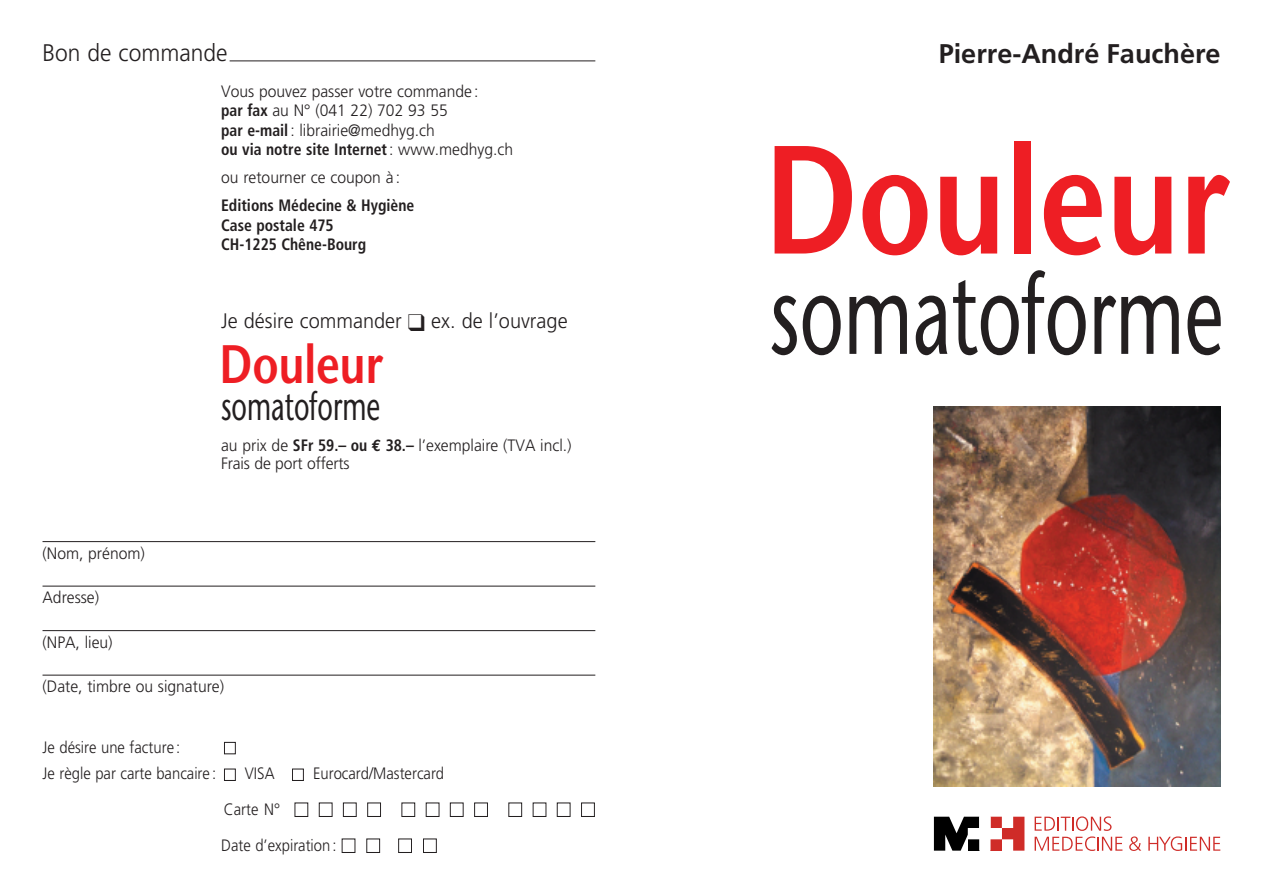
<style>
.page{position:relative;width:1263px;height:893px;background:#fff}
.page>*{position:absolute;margin:0;border:0;box-sizing:border-box;transform-origin:0 0}
.t1{font:600 153.6px "Stone Sans";color:#ee1e24;scale:.81 1}
.t2{font:113.85px "Stone Sans";color:#231f20;scale:.68 1}
.t3{font:600 54px "Stone Sans";color:#ee1e24;scale:.81 1}
.t4{font:39.9px "Stone Sans";color:#231f20;scale:.68 1}
.t5{font:700 27px "Frutiger";color:#231f20}
.t6{font:300 24px "Frutiger";color:#231f20;scale:.95 1}
.t7{font:300 21px "Frutiger";color:#231f20;scale:.95 1}
.t8{font:300 16.5px/19.5px "Frutiger";color:#231f20;scale:.95 1}
.t9{font:300 16.5px/36px "Frutiger";color:#231f20;scale:.9 1}
.t10{font:700 condensed 16.5px/19.5px "Frutiger";color:#231f20;scale:.95 1}
.t11{font:16.5px "Zapf Dingbats ITC";color:#fff;scale:.95 1}
.s1{font-weight:700;font-stretch:condensed}
.s2{font-family:"Euro Mono";font-weight:700}
.s3{color:#fff}
</style>
<div class="page">
<hr style="left:230px;top:61px;width:365px;height:1px;background:#231f20">
<hr style="left:43px;top:541px;width:552px;height:1px;background:#231f20">
<hr style="left:43px;top:586px;width:552px;height:1px;background:#231f20">
<hr style="left:43px;top:630px;width:552px;height:1px;background:#231f20">
<hr style="left:43px;top:675px;width:552px;height:1px;background:#231f20">
<img style="left:934px;top:407px;width:287px;height:379px">
<svg style="left:1035px;top:816px;width:87px;height:35px"></svg>
<svg style="left:1129px;top:836px;width:12px;height:15px"></svg>
<svg style="left:1148px;top:836px;width:72px;height:15px"></svg>
<svg style="left:934px;top:817px;width:90px;height:34px"></svg>
<h3 class="t6" style="left:43px;top:43px;width:196px">Bon de commande</h3>
<p class="t8" style="left:221px;top:82px;width:309px">Vous pouvez passer votre commande :<br><span class="s1">par fax</span> au N° (041 22) 702 93 55<br><span class="s1">par e-mail</span>: librairie@medhyg.ch<br><span class="s1">ou via notre site Internet</span>: www.medhyg.ch</p>
<p class="t8" style="left:221px;top:169px;width:190px">ou retourner ce coupon à :</p>
<p class="t10" style="left:221px;top:197px;width:205px">Editions Médecine &amp; Hygiène<br>Case postale 475<br>CH-1225 Chêne-Bourg</p>
<p class="t7" style="left:221px;top:312px;width:366px">Je désire commander ❑ ex. de l’ouvrage</p>
<h3 class="t3" style="left:220px;top:343px;width:203px">Douleur</h3>
<h3 class="t4" style="left:221px;top:391px;width:236px">somatoforme</h3>
<p class="t8" style="left:221px;top:437px;width:370px;line-height:18px">au prix de <span class="s1">SFr 59.– ou</span> <span class="s2">€</span> <span class="s1">38.–</span> l’exemplaire (TVA incl.)<br>Frais de port offerts</p>
<p class="t8" style="left:43px;top:545px;width:109px">(Nom, prénom)</p>
<p class="t8" style="left:43px;top:589px;width:61px">Adresse)</p>
<p class="t8" style="left:43px;top:634px;width:75px">(NPA, lieu)</p>
<p class="t8" style="left:43px;top:678px;width:193px">(Date, timbre ou signature)</p>
<p class="t9" style="left:43px;top:730px;width:155px">Je désire une facture :</p>
<p class="t11" style="left:224px;top:738px;width:14px">■</p>
<p class="t9" style="left:221px;top:757px;width:417px;text-indent:-179px">Je règle par carte bancaire : <span class="s3">■</span> VISA <span class="s3">■</span> Eurocard/Mastercard<br>Carte N° <span class="s3">■■■■</span> <span class="s3">■■■■</span> <span class="s3">■■■■<br></span>Date d’expiration: <span class="s3">■</span> <span class="s3">■</span> <span class="s3">■</span> <span class="s3">■</span></p>
<h3 class="t5" style="left:939px;top:43px;width:283px">Pierre-André Fauchère</h3>
<h1 class="t1" style="left:764px;top:141px;width:576px">Douleur</h1>
<h2 class="t2" style="left:770px;top:270px;width:669px">somatoforme</h2>
</div>
